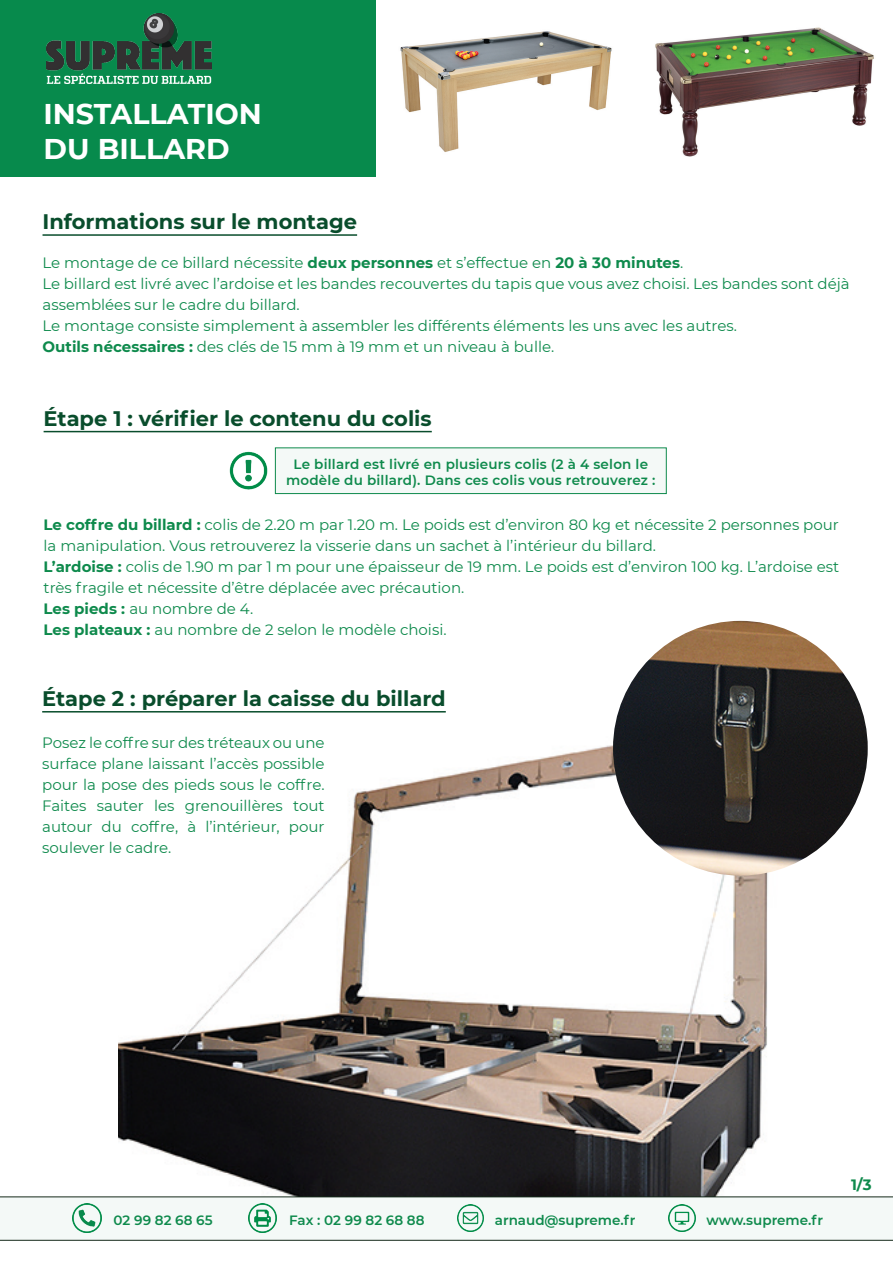
<style>
.page{position:relative;width:893px;height:1263px;background:#fff}
.page>*{position:absolute;margin:0;border:0;box-sizing:border-box;transform-origin:0 0}
.t1{font:700 28.5px "Montserrat";color:#fff}
.t2{font:700 21px "Montserrat";color:#094d2c}
.t3{font:15px/21px "Montserrat";color:#0e8a4c}
.t4{font:700 15px "Montserrat";color:#0e8a4c}
.t5{font:600 13.5px/16.2px "Montserrat";letter-spacing:.015em;color:#0e8a4c;text-align:center}
.s1{font-weight:700}
</style>
<div class="page">
<img style="left:118px;top:694px;width:750px;height:502px">
<div style="left:0;top:1197px;width:893px;height:43px;background:#f4f9f7"></div>
<img style="left:73px;top:1204px;width:28px;height:28px">
<img style="left:248px;top:1204px;width:29px;height:28px">
<img style="left:457px;top:1204px;width:27px;height:27px">
<img style="left:669px;top:1204px;width:26px;height:27px">
<hr style="left:0;top:1240px;width:893px;height:1px;background:#142a1a">
<hr style="left:0;top:1196px;width:893px;height:1px;background:#142a1a">
<div style="left:0;top:0;width:376px;height:176px;background:#078a4c"></div>
<img style="left:47px;top:13px;width:164px;height:71px">
<hr style="left:43px;top:234px;width:314px;height:2px;background:#094d2c">
<hr style="left:44px;top:431px;width:388px;height:1px;background:#094d2c">
<div style="left:275px;top:448px;width:391px;height:46px;background:#f4f9f7"></div>
<div style="left:275px;top:447px;width:392px;height:47px;border:1px solid #0e8a4c"></div>
<img style="left:229px;top:451px;width:39px;height:39px">
<hr style="left:42px;top:711px;width:404px;height:1px;background:#094d2c">
<img style="left:613px;top:621px;width:255px;height:255px;border-radius:127px">
<img style="left:655px;top:27px;width:219px;height:130px">
<img style="left:400px;top:31px;width:212px;height:121px">
<p class="t1" style="left:44px;top:94px;width:220px">INSTALLATION</p>
<p class="t1" style="left:44px;top:128px;width:188px">DU BILLARD</p>
<p class="t2" style="left:43px;top:206px;width:316px">Informations sur le montage</p>
<p class="t3" style="left:43px;top:252px;width:642px">Le montage de ce billard nécessite <span class="s1">deux personnes</span> et s’effectue en <span class="s1">20 à 30 minutes</span>.</p>
<p class="t3" style="left:43px;top:273px;width:809px">Le billard est livré avec l’ardoise et les bandes recouvertes du tapis que vous avez choisi. Les bandes sont déjà assemblées sur le cadre du billard.</p>
<p class="t3" style="left:43px;top:315px;width:696px">Le montage consiste simplement à assembler les différents éléments les uns avec les autres.</p>
<p class="t3" style="left:43px;top:336px;width:513px"><span class="s1">Outils nécessaires :</span> des clés de 15 mm à 19 mm et un niveau à bulle.</p>
<p class="t2" style="left:44px;top:403px;width:390px">Étape 1 : vérifier le contenu du colis</p>
<p class="t5" style="left:286px;top:456px;width:371px">Le billard est livré en plusieurs colis (2 à 4 selon le modèle du billard). Dans ces colis vous retrouverez :</p>
<p class="t3" style="left:44px;top:514px;width:797px"><span class="s1">Le coffre du billard :</span> colis de 2.20 m par 1.20 m. Le poids est d’environ 80 kg et nécessite 2 personnes pour la manipulation. Vous retrouverez la visserie dans un sachet à l’intérieur du billard.</p>
<p class="t3" style="left:44px;top:556px;width:797px"><span class="s1">L’ardoise :</span> colis de 1.90 m par 1 m pour une épaisseur de 19 mm. Le poids est d’environ 100 kg. L’ardoise est très fragile et nécessite d’être déplacée avec précaution.</p>
<p class="t3" style="left:44px;top:598px;width:211px"><span class="s1">Les pieds :</span> au nombre de 4.</p>
<p class="t3" style="left:44px;top:619px;width:404px"><span class="s1">Les plateaux :</span> au nombre de 2 selon le modèle choisi.</p>
<p class="t2" style="left:42px;top:683px;width:405px">Étape 2 : préparer la caisse du billard</p>
<p class="t3" style="left:42px;top:732px;width:284px;text-align:justify">Posez le coffre sur des tréteaux ou une surface plane laissant l’accès possible pour la pose des pieds sous le coffre.<br>Faites sauter les grenouillères tout autour du coffre, à l’intérieur, pour soulever le cadre.</p>
<p class="t5" style="left:114px;top:1211px;width:100px">02 99 82 68 65</p>
<p class="t5" style="left:289px;top:1211px;width:137px">Fax : 02 99 82 68 88</p>
<p class="t5" style="left:495px;top:1211px;width:142px">arnaud@supreme.fr</p>
<p class="t5" style="left:706px;top:1211px;width:118px">www.supreme.fr</p>
<p class="t4" style="left:851px;top:1173px;width:22px">1/3</p>
</div>
